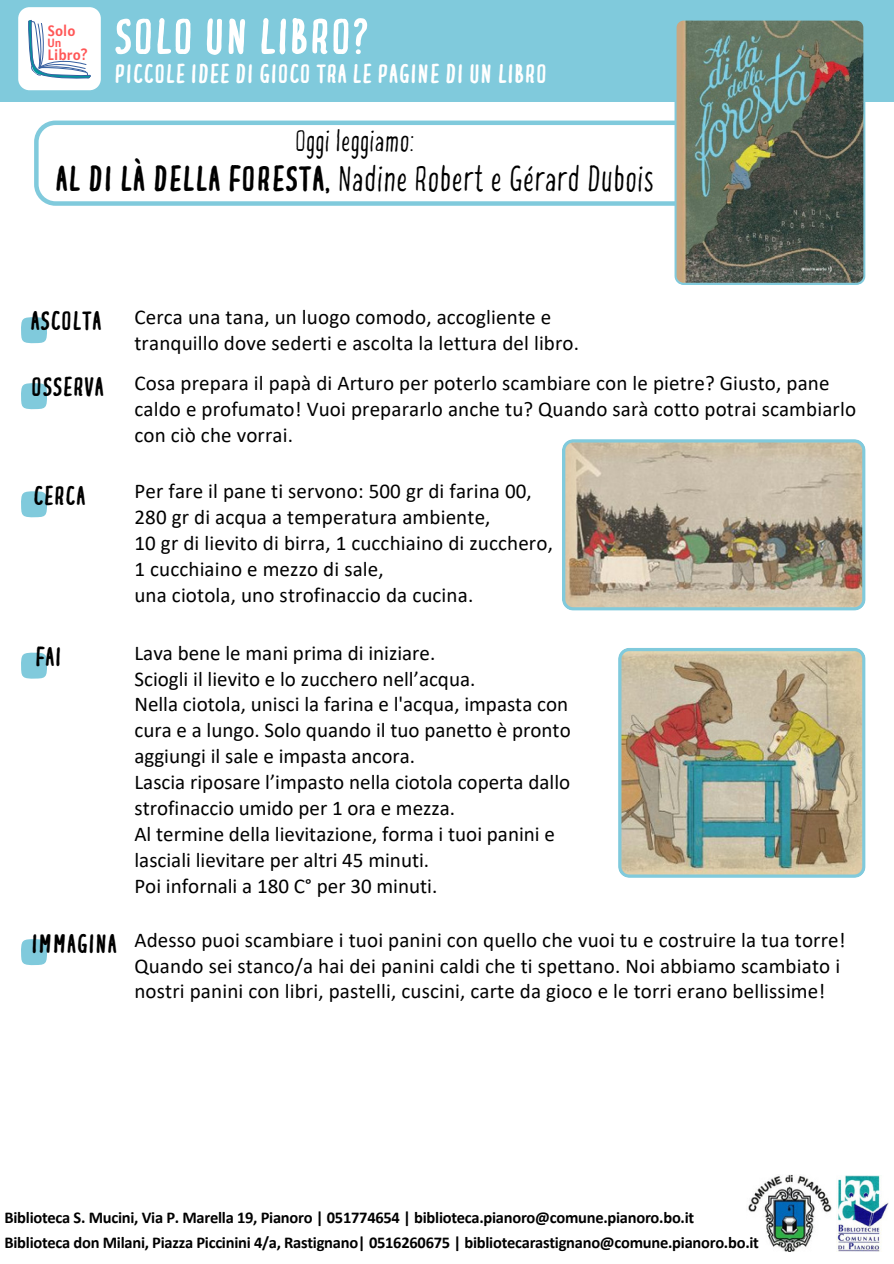
<style>
.page{position:relative;width:894px;height:1264px;background:#fff}
.page>*{position:absolute;margin:0;border:0;box-sizing:border-box;transform-origin:0 0}
.t1{font:700 51px "Compotes Citro";letter-spacing:.05em;color:#fff}
.t2{font:36px "Compotes Citro";letter-spacing:.05em;color:#000}
.t3{font:30px "Compotes Citro";letter-spacing:.05em;color:#000}
.t4{font:700 27px "Compotes Citro";letter-spacing:.05em;color:#fff}
.t5{font:700 27px "Compotes Citro";letter-spacing:.05em;color:#000}
.t6{font:21px/25.8px "Calibri";letter-spacing:.005em;color:#000}
.t7{font:700 16.5px "Calibri";letter-spacing:-.015em;color:#000}
.t8{font:14.85px "Alatsi";letter-spacing:.01em;color:#ff5757}
.t9{font:11.85px "Alatsi";color:#ff5757}
.s1{font-weight:700}
</style>
<div class="page">
<div style="left:0;top:0;width:893px;height:102px;background:#80cadc"></div>
<svg style="left:18px;top:7px;width:83px;height:84px;background:#e5eef4"></svg>
<img style="left:748px;top:1174px;width:84px;height:77px">
<img style="left:836px;top:1175px;width:52px;height:76px">
<svg style="left:34px;top:120px;width:640px;height:86px"></svg>
<svg style="left:21px;top:939px;width:26px;height:26px"></svg>
<svg style="left:21px;top:652px;width:26px;height:27px"></svg>
<svg style="left:21px;top:383px;width:26px;height:26px"></svg>
<svg style="left:21px;top:491px;width:26px;height:26px"></svg>
<svg style="left:21px;top:317px;width:26px;height:26px"></svg>
<svg style="left:674px;top:20px;width:191px;height:265px;background:#5f6c60"></svg>
<img style="left:562px;top:439px;width:303px;height:171px">
<img style="left:618px;top:648px;width:247px;height:229px">
<h2 class="t8" style="left:47px;top:22px;width:30px">Solo</h2>
<p class="t9" style="left:47px;top:35px;width:16px">Un</p>
<p class="t8" style="left:47px;top:45px;width:41px">Libro?</p>
<h2 class="t1" style="left:115px;top:8px;width:254px">SOLO UN LIBRO?</h2>
<h2 class="t4" style="left:115px;top:59px;width:433px">PICCOLE IDEE DI GIOCO TRA LE PAGINE DI UN LIBRO</h2>
<p class="t3" style="left:295px;top:124px;width:119px">Oggi leggiamo:</p>
<p class="t2" style="left:56px;top:159px;width:598px"><span class="s1">AL DI LÀ DELLA FORESTA</span>, Nadine Robert e Gérard Dubois</p>
<p class="t5" style="left:31px;top:306px;width:72px">ASCOLTA</p>
<p class="t6" style="left:134px;top:306px;width:418px">Cerca una tana, un luogo comodo, accogliente e</p>
<p class="t6" style="left:134px;top:332px;width:446px">tranquillo dove sederti e ascolta la lettura del libro.</p>
<h2 class="t5" style="left:32px;top:372px;width:73px">OSSERVA</h2>
<p class="t6" style="left:134px;top:372px;width:723px">Cosa prepara il papà di Arturo per poterlo scambiare con le pietre? Giusto, pane caldo e profumato! Vuoi prepararlo anche tu? Quando sarà cotto potrai scambiarlo con ciò che vorrai.</p>
<p class="t5" style="left:33px;top:480px;width:53px">CERCA</p>
<p class="t6" style="left:134px;top:479px;width:420px">Per fare il pane ti servono: 500 gr di farina 00, 280 gr di acqua a temperatura ambiente,<br>10 gr di lievito di birra, 1 cucchiaino di zucchero, 1 cucchiaino e mezzo di sale,</p>
<h2 class="t6" style="left:134px;top:584px;width:340px">una ciotola, uno strofinaccio da cucina.</h2>
<h2 class="t5" style="left:36px;top:641px;width:27px">FAI</h2>
<p class="t5" style="left:32px;top:928px;width:86px">IMMAGINA</p>
<p class="t6" style="left:134px;top:641px;width:437px">Lava bene le mani prima di iniziare.<br>Sciogli il lievito e lo zucchero nell’acqua.<br>Nella ciotola, unisci la farina e l'acqua, impasta con cura e a lungo. Solo quando il tuo panetto è pronto aggiungi il sale e impasta ancora.<br>Lascia riposare l’impasto nella ciotola coperta dallo strofinaccio umido per 1 ora e mezza.<br>Al termine della lievitazione, forma i tuoi panini e lasciali lievitare per altri 45 minuti.<br>Poi infornali a 180 C° per 30 minuti.</p>
<h3 class="t6" style="left:134px;top:928px;width:712px">Adesso puoi scambiare i tuoi panini con quello che vuoi tu e costruire la tua torre!<br>Quando sei stanco/a hai dei panini caldi che ti spettano. Noi abbiamo scambiato i nostri panini con libri, pastelli, cuscini, carte da gioco e le torri erano bellissime!</h3>
<h3 class="t7" style="left:5px;top:1210px;width:691px">Biblioteca S. Mucini, Via P. Marella 19, Pianoro | 051774654 | biblioteca.pianoro@comune.pianoro.bo.it</h3>
<h3 class="t7" style="left:5px;top:1235px;width:755px">Biblioteca don Milani, Piazza Piccinini 4/a, Rastignano| 0516260675 | bibliotecarastignano@comune.pianoro.bo.it</h3>
</div>
